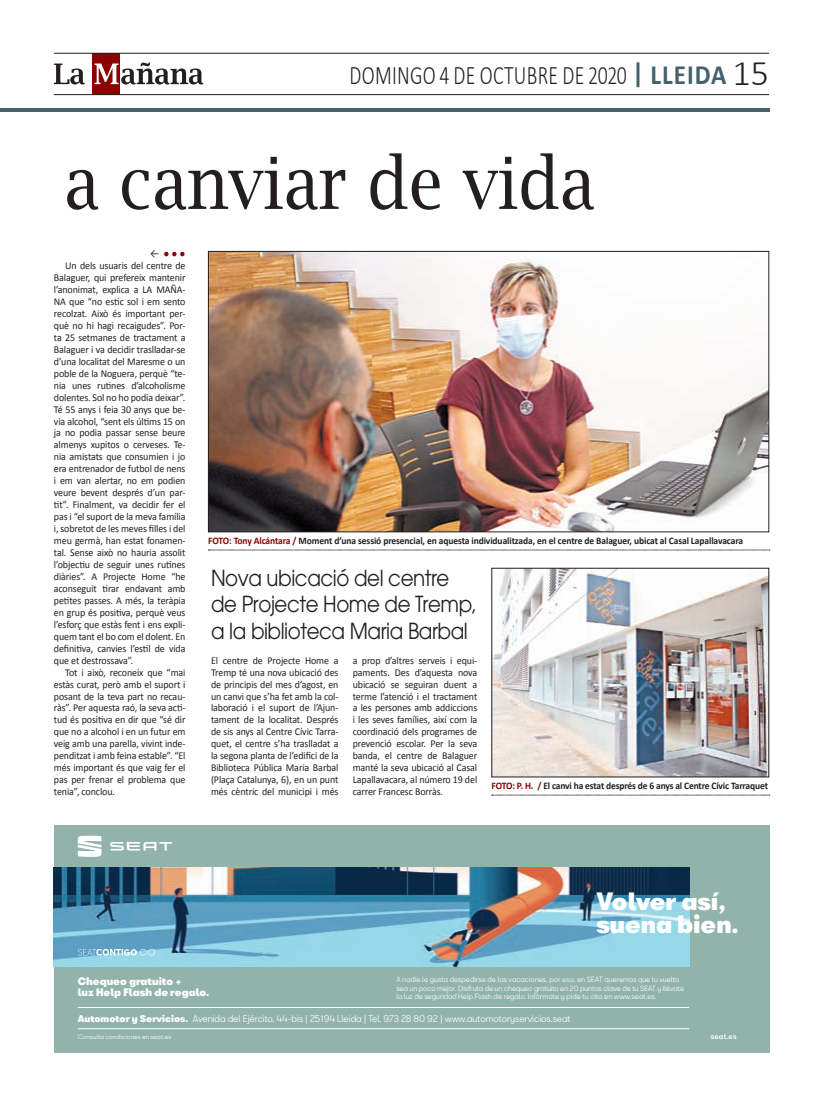
<style>
.page{position:relative;width:823px;height:1106px;background:#fff}
.page>*{position:absolute;margin:0;border:0;box-sizing:border-box;transform-origin:0 0}
.t1{font:72px "Lucida Bright";color:#231f20;scale:.9 1}
.t2{font:300 26.8px "Calibri";letter-spacing:.015em;color:#231f20;scale:.74 1}
.t3{font:900 23.1px/23.1px "Seat Bcn";color:#fff}
.t4{font:22px/26.4px "Avant Garde";letter-spacing:-.02em;color:#231f20;scale:.9 1}
.t5{font:10.5px/12px "Calibri";letter-spacing:-.01em;color:#231f20;text-align:justify;scale:.95 1}
.t6{font:10.5px "Calibri";color:#8b0202;scale:.95 1}
.t7{font:700 10px "Calibri";letter-spacing:-.01em;color:#231f20;scale:.95 1}
.t8{font:900 10px/11px "Seat Bcn";color:#fff}
.t9{font:9px "Seat Bcn";color:#fff}
.t10{font:7px/8.4px "Seat Bcn";color:#fff}
.t11{font:500 7px "Seat Bcn";letter-spacing:.03em;color:#fff}
.t12{font:6px "Seat Bcn";letter-spacing:.035em;color:#fff}
.s1{font-weight:700;font-size:28px;color:#46616e}
.s2{font-size:36px}
.s3{color:#231f20}
.s4{color:#8b0202}
.s5{font-weight:900}
</style>
<div class="page">
<div style="left:93px;top:53px;width:27px;height:41px;background:#8b0202"></div>
<svg style="left:94px;top:63px;width:109px;height:21px"></svg>
<svg style="left:54px;top:64px;width:31px;height:20px"></svg>
<hr style="left:54px;top:94px;width:714px;height:1px;background:#231f20">
<hr style="left:54px;top:53px;width:714px;height:1px;background:#231f20">
<hr style="left:0;top:108px;width:768px;height:3px;background:#46616e">
<svg style="left:208px;top:550px;width:561px;height:1px"></svg>
<img style="left:210px;top:253px;width:556px;height:277px">
<div style="left:208px;top:251px;width:560px;height:281px;border:1px solid #231f20"></div>
<svg style="left:491px;top:795px;width:278px;height:1px"></svg>
<img style="left:493px;top:570px;width:273px;height:205px">
<div style="left:491px;top:568px;width:277px;height:209px;border:1px solid #231f20"></div>
<div style="left:54px;top:825px;width:714px;height:227px;background:#92b3aa"></div>
<img style="left:54px;top:867px;width:634px;height:99px">
<svg style="left:110px;top:842px;width:62px;height:8px"></svg>
<svg style="left:78px;top:835px;width:23px;height:22px"></svg>
<svg style="left:78px;top:948px;width:77px;height:7px"></svg>
<hr style="left:78px;top:1028px;width:610px;height:1px;background:#fff">
<hr style="left:78px;top:1007px;width:610px;height:1px;background:#fff">
<p class="t2" style="left:349px;top:59px;width:568px">DOMINGO 4 DE OCTUBRE DE 2020 <span class="s1">| LLEIDA</span> <span class="s2">15</span></p>
<p class="t1" style="left:64px;top:142px;width:591px">a canviar de vida</p>
<p class="t6" style="left:150px;top:247px;width:39px"><span class="s3">←</span> ● ●●</p>
<p class="t5" style="left:65px;top:260px;width:128px">Un dels usuaris del centre de</p>
<p class="t5" style="left:54px;top:271px;width:140px">Balaguer, qui prefereix mantenir</p>
<p class="t5" style="left:54px;top:283px;width:140px">l’anonimat, explica a LA MAÑA-</p>
<p class="t5" style="left:54px;top:295px;width:140px">NA que “no estic sol i em sento</p>
<p class="t5" style="left:54px;top:307px;width:140px">recolzat. Això és important per-</p>
<p class="t5" style="left:54px;top:319px;width:140px">què no hi hagi recaigudes”. Por-</p>
<p class="t5" style="left:54px;top:331px;width:140px">ta 25 setmanes de tractament a</p>
<p class="t5" style="left:54px;top:343px;width:140px">Balaguer i va decidir traslladar-se</p>
<p class="t5" style="left:54px;top:355px;width:140px">d’una localitat del Maresme o un</p>
<p class="t5" style="left:54px;top:367px;width:140px">poble de la Noguera, perquè “te-</p>
<p class="t5" style="left:54px;top:379px;width:140px">nia unes rutines d’alcoholisme</p>
<p class="t5" style="left:54px;top:391px;width:140px">dolentes. Sol no ho podia deixar”.</p>
<p class="t5" style="left:54px;top:403px;width:140px">Té 55 anys i feia 30 anys que be-</p>
<p class="t5" style="left:54px;top:415px;width:140px">via alcohol, “sent els últims 15 on</p>
<p class="t5" style="left:54px;top:427px;width:140px">ja no podia passar sense beure</p>
<p class="t5" style="left:54px;top:439px;width:140px">almenys xupitos o cerveses. Te-</p>
<p class="t5" style="left:54px;top:451px;width:140px">nia amistats que consumien i jo</p>
<p class="t5" style="left:54px;top:463px;width:140px">era entrenador de futbol de nens</p>
<p class="t5" style="left:54px;top:475px;width:140px">i em van alertar, no em podien</p>
<p class="t5" style="left:54px;top:487px;width:140px">veure bevent després d’un par-</p>
<p class="t5" style="left:54px;top:499px;width:140px">tit”. Finalment, va decidir fer el</p>
<p class="t5" style="left:54px;top:510px;width:140px">pas i “el suport de la meva família</p>
<p class="t5" style="left:54px;top:522px;width:140px">i, sobretot de les meves filles i del</p>
<p class="t5" style="left:54px;top:534px;width:140px">meu germà, han estat fonamen-</p>
<p class="t5" style="left:54px;top:546px;width:140px">tal. Sense això no hauria assolit</p>
<p class="t5" style="left:54px;top:558px;width:140px">l’objectiu de seguir unes rutines</p>
<p class="t5" style="left:54px;top:570px;width:140px">diàries”. A Projecte Home “he</p>
<p class="t5" style="left:54px;top:582px;width:140px">aconseguit tirar endavant amb</p>
<p class="t5" style="left:54px;top:594px;width:140px">petites passes. A més, la teràpia</p>
<p class="t5" style="left:54px;top:606px;width:140px">en grup és positiva, perquè veus</p>
<p class="t5" style="left:54px;top:618px;width:140px">l’esforç que estàs fent i ens expli-</p>
<p class="t5" style="left:54px;top:630px;width:140px">quem tant el bo com el dolent. En</p>
<p class="t5" style="left:54px;top:642px;width:140px">definitiva, canvies l’estil de vida</p>
<p class="t5" style="left:54px;top:654px;width:85px">que et destrossava”.</p>
<p class="t5" style="left:65px;top:666px;width:128px">Tot i això, reconeix que “mai</p>
<p class="t5" style="left:54px;top:678px;width:140px">estàs curat, però amb el suport i</p>
<p class="t5" style="left:54px;top:690px;width:140px">posant de la teva part no recau-</p>
<p class="t5" style="left:54px;top:702px;width:140px">ràs”. Per aquesta raó, la seva acti-</p>
<p class="t5" style="left:54px;top:714px;width:140px">tud és positiva en dir que “sé dir</p>
<p class="t5" style="left:54px;top:726px;width:140px">que no a alcohol i en un futur em</p>
<p class="t5" style="left:54px;top:738px;width:140px">veig amb una parella, vivint inde-</p>
<p class="t5" style="left:54px;top:750px;width:140px">penditzat i amb feina estable”. “El</p>
<p class="t5" style="left:54px;top:761px;width:140px">més important és que vaig fer el</p>
<p class="t5" style="left:54px;top:773px;width:140px">pas per frenar el problema que</p>
<p class="t5" style="left:54px;top:785px;width:66px">tenia”, conclou.</p>
<p class="t7" style="left:208px;top:534px;width:564px"><span class="s4">FOTO: Tony Alcántara /</span> Moment d’una sessió presencial, en aquesta individualitzada, en el centre de Balaguer, ubicat al Casal Lapallavacara</p>
<p class="t4" style="left:211px;top:564px;width:297px">Nova ubicació del centre de Projecte Home de Tremp, a la biblioteca Maria Barbal</p>
<p class="t5" style="left:211px;top:654px;width:136px">El centre de Projecte Home a Tremp té una nova ubicació des de principis del mes d’agost, en un canvi que s’ha fet amb la col· laboració i el suport de l’Ajun&shy;tament de la localitat. Després de sis anys al Centre Cívic Tarra&shy;quet, el centre s’ha traslladat a la segona planta de l’edifici de la Biblioteca Pública Maria Barbal (Plaça Catalunya, 6), en un punt més cèntric del municipi i més</p>
<p class="t5" style="left:352px;top:654px;width:132px">a prop d’altres serveis i equi&shy;paments. Des d’aquesta nova ubicació se seguiran duent a terme l’atenció i el tractament a les persones amb addiccions i les seves famílies, així com la coordinació dels programes de prevenció escolar. Per la seva banda, el centre de Balaguer manté la seva ubicació al Casal Lapallavacara, al número 19 del carrer Francesc Borràs.</p>
<p class="t7" style="left:491px;top:779px;width:292px"><span class="s4">FOTO: P. H. /</span> El canvi ha estat després de 6 anys al Centre Cívic Tarraquet</p>
<p class="t3" style="left:596px;top:886px;width:144px">Volver así, suena bien.</p>
<p class="t8" style="left:78px;top:973px;width:133px">Chequeo gratuito +<br>luz Help Flash de regalo.</p>
<p class="t9" style="left:78px;top:1010px;width:494px"><span class="s5">Automotor y Servicios.</span> Avenida del Ejército, 44-bis | 25194 Lleida | Tel. 973 28 80 92 | www.automotoryservicios.seat</p>
<p class="t10" style="left:396px;top:974px;width:289px">A nadie le gusta despedirse de las vacaciones, por eso, en SEAT queremos que tu vuelta sea un poco mejor. Disfruta de un chequeo gratuito en 20 puntos clave de tu SEAT y llévate la luz de seguridad Help Flash de regalo. Infórmate y pide tu cita en www.seat.es.</p>
<p class="t12" style="left:78px;top:1031px;width:95px">Consulta condiciones en seat.es</p>
<p class="t11" style="left:710px;top:1030px;width:28px">seat.es</p>
</div>
